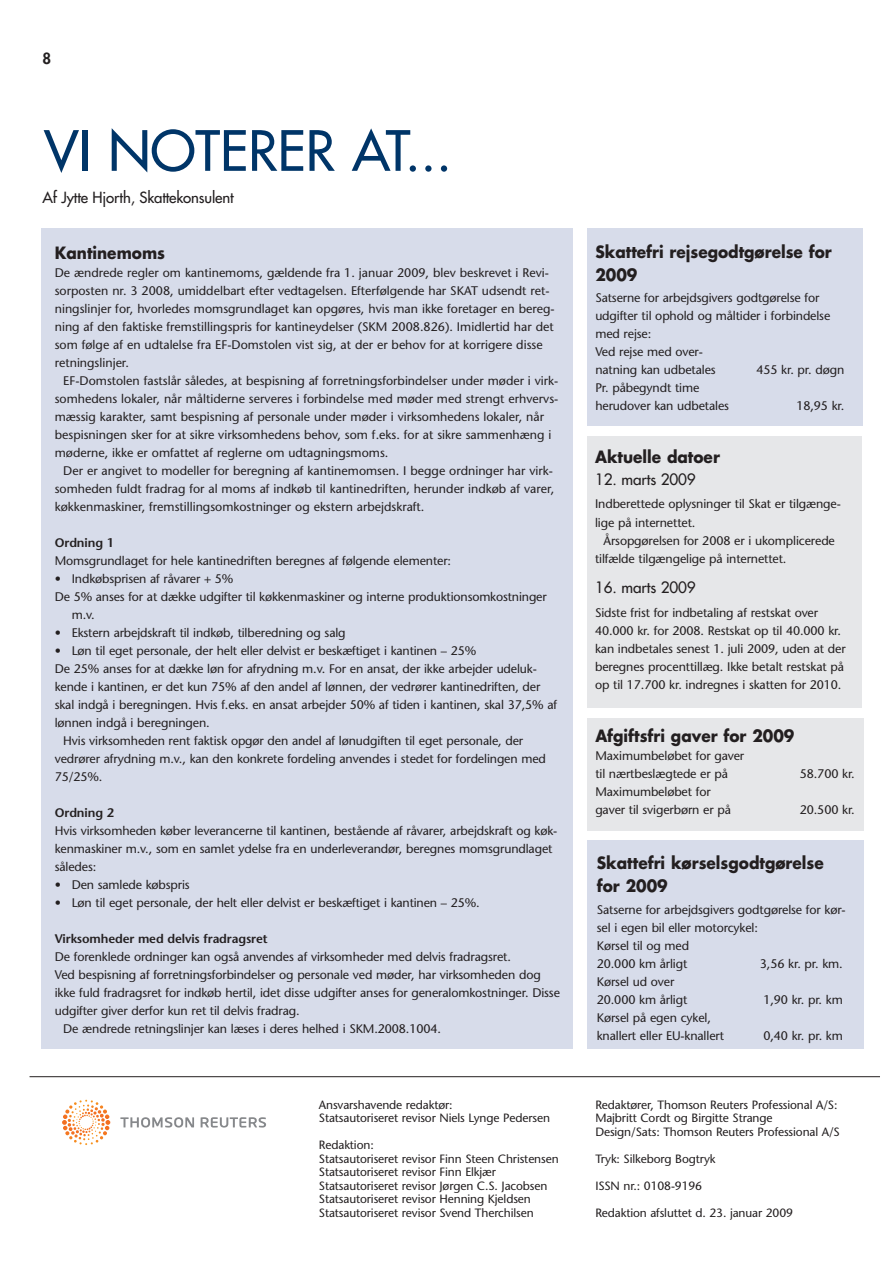
<style>
.page{position:relative;width:893px;height:1263px;background:#fff}
.page>*{position:absolute;margin:0;border:0;box-sizing:border-box;transform-origin:0 0}
.t1{font:54px "Futura";color:#003568}
.t2{font:700 16.5px/22.5px "Futura";color:#231f20;scale:.93 1}
.t3{font:15.3px "Futura";letter-spacing:-.01em;color:#231f20}
.t4{font:15px "Futura";letter-spacing:-.01em;color:#231f20}
.t5{font:800 15px "Futura";color:#231f20}
.t6{font:12.45px/18px "Stone Sans";letter-spacing:-.01em;color:#231f20}
.t7{font:600 12.45px "Stone Sans";letter-spacing:-.01em;color:#231f20}
.t8{font:12px/13.5px "Stone Sans";letter-spacing:-.01em;color:#231f20}
</style>
<div class="page">
<div style="left:587px;top:436px;width:275px;height:272px;background:#e6e7e9"></div>
<svg style="left:120px;top:1117px;width:146px;height:10px"></svg>
<svg style="left:62px;top:1100px;width:48px;height:43px"></svg>
<div style="left:587px;top:228px;width:275px;height:198px;background:#d7dcea"></div>
<div style="left:587px;top:840px;width:276px;height:209px;background:#d7dcea"></div>
<hr style="left:30px;top:1076px;width:850px;height:1px;background:#231f20">
<div style="left:587px;top:718px;width:276px;height:113px;background:#e6e7e9"></div>
<div style="left:41px;top:228px;width:532px;height:820px;background:#d7dcea"></div>
<p class="t5" style="left:43px;top:49px;width:10px">8</p>
<h1 class="t1" style="left:44px;top:117px;width:409px">vi noterer at...</h1>
<p class="t4" style="left:43px;top:188px;width:193px">af jytte hjorth, skattekonsulent</p>
<h2 class="t2" style="left:55px;top:241px;width:120px">Kantinemoms</h2>
<p class="t6" style="left:55px;top:264px;width:501px">De ændrede regler om kantinemoms, gældende fra 1. januar 2009, blev beskrevet i Revi&shy;sorposten nr. 3 2008, umiddelbart efter vedtagelsen. Efterfølgende har SKAT udsendt ret&shy;ningslinjer for, hvorledes momsgrundlaget kan opgøres, hvis man ikke foretager en bereg&shy;ning af den faktiske fremstillingspris for kantineydelser (SKM 2008.826). Imidlertid har det som følge af en udtalelse fra EF-Domstolen vist sig, at der er behov for at korrigere disse retningslinjer.</p>
<p class="t6" style="left:55px;top:372px;width:505px;text-indent:9px">EF-Domstolen fastslår således, at bespisning af forretningsforbindelser under møder i virk&shy;somhedens lokaler, når måltiderne serveres i forbindelse med møder med strengt erhvervs&shy;mæssig karakter, samt bespisning af personale under møder i virksomhedens lokaler, når bespisningen sker for at sikre virksomhedens behov, som f.eks. for at sikre sammenhæng i møderne, ikke er omfattet af reglerne om udtagningsmoms.</p>
<p class="t6" style="left:55px;top:462px;width:501px;text-indent:9px">Der er angivet to modeller for beregning af kantinemomsen. I begge ordninger har virk&shy;somheden fuldt fradrag for al moms af indkøb til kantinedriften, herunder indkøb af varer, køkkenmaskiner, fremstillingsomkostninger og ekstern arbejdskraft.</p>
<p class="t7" style="left:55px;top:535px;width:61px">Ordning 1</p>
<p class="t6" style="left:55px;top:552px;width:398px">Momsgrundlaget for hele kantinedriften beregnes af følgende elementer:</p>
<p class="t6" style="left:55px;top:570px;width:180px">• Indkøbsprisen af råvarer + 5%</p>
<p class="t6" style="left:55px;top:588px;width:493px">De 5% anses for at dække udgifter til køkkenmaskiner og interne produktionsomkostninger</p>
<p class="t6" style="left:72px;top:606px;width:25px">m.v.</p>
<p class="t6" style="left:55px;top:624px;width:292px">• Ekstern arbejdskraft til indkøb, tilberedning og salg</p>
<p class="t6" style="left:55px;top:642px;width:423px">• Løn til eget personale, der helt eller delvist er beskæftiget i kantinen – 25%</p>
<p class="t6" style="left:55px;top:660px;width:484px">De 25% anses for at dække løn for afrydning m.v. For en ansat, der ikke arbejder udeluk-</p>
<p class="t6" style="left:55px;top:678px;width:487px">kende i kantinen, er det kun 75% af den andel af lønnen, der vedrører kantinedriften, der</p>
<p class="t6" style="left:55px;top:696px;width:504px">skal indgå i beregningen. Hvis f.eks. en ansat arbejder 50% af tiden i kantinen, skal 37,5% af</p>
<p class="t6" style="left:55px;top:714px;width:156px">lønnen indgå i beregningen.</p>
<p class="t6" style="left:63px;top:732px;width:461px">Hvis virksomheden rent faktisk opgør den andel af lønudgiften til eget personale, der</p>
<p class="t6" style="left:55px;top:750px;width:493px">vedrører afrydning m.v., kan den konkrete fordeling anvendes i stedet for fordelingen med</p>
<p class="t6" style="left:55px;top:768px;width:49px">75/25%.</p>
<p class="t7" style="left:55px;top:805px;width:61px">Ordning 2</p>
<p class="t6" style="left:55px;top:822px;width:504px">Hvis virksomheden køber leverancerne til kantinen, bestående af råvarer, arbejdskraft og køk&shy;kenmaskiner m.v., som en samlet ydelse fra en underleverandør, beregnes momsgrundlaget således:</p>
<p class="t6" style="left:55px;top:876px;width:136px">• Den samlede købspris</p>
<p class="t6" style="left:55px;top:894px;width:426px">• Løn til eget personale, der helt eller delvist er beskæftiget i kantinen – 25%.</p>
<p class="t7" style="left:55px;top:931px;width:214px">Virksomheder med delvis fradragsret</p>
<p class="t6" style="left:55px;top:948px;width:458px">De forenklede ordninger kan også anvendes af virksomheder med delvis fradragsret.</p>
<p class="t6" style="left:55px;top:966px;width:487px">Ved bespisning af forretningsforbindelser og personale ved møder, har virksomheden dog</p>
<p class="t6" style="left:55px;top:984px;width:507px">ikke fuld fradragsret for indkøb hertil, idet disse udgifter anses for generalomkostninger. Disse</p>
<p class="t6" style="left:55px;top:1002px;width:246px">udgifter giver derfor kun ret til delvis fradrag.</p>
<p class="t6" style="left:63px;top:1020px;width:379px">De ændrede retningslinjer kan læses i deres helhed i SKM.2008.1004.</p>
<p class="t8" style="left:319px;top:1098px;width:233px">Ansvarshavende redaktør:<br>Statsautoriseret revisor Niels Lynge Pedersen</p>
<p class="t8" style="left:319px;top:1138px;width:241px">Redaktion:<br>Statsautoriseret revisor Finn Steen Christensen Statsautoriseret revisor Finn Elkjær Statsautoriseret revisor Jørgen C.S. Jacobsen Statsautoriseret revisor Henning Kjeldsen Statsautoriseret revisor Svend Therchilsen</p>
<h2 class="t2" style="left:595px;top:241px;width:256px">Skattefri rejsegodtgørelse for<br>2009</h2>
<p class="t6" style="left:595px;top:289px;width:236px">Satserne for arbejdsgivers godtgørelse for udgifter til ophold og måltider i forbindelse med rejse:<br>Ved rejse med over-<br>natning kan udbetales</p>
<p class="t6" style="left:756px;top:361px;width:89px">455 kr. pr. døgn</p>
<p class="t6" style="left:595px;top:379px;width:135px">Pr. påbegyndt time herudover kan udbetales</p>
<p class="t6" style="left:796px;top:397px;width:50px">18,95 kr.</p>
<h2 class="t2" style="left:595px;top:445px;width:136px">Aktuelle datoer</h2>
<p class="t3" style="left:595px;top:470px;width:102px">12. marts 2009</p>
<p class="t6" style="left:595px;top:494px;width:247px;line-height:19.5px">Indberettede oplysninger til Skat er tilgænge&shy;lige på internettet.</p>
<p class="t6" style="left:595px;top:532px;width:241px;text-indent:9px">Årsopgørelsen for 2008 er i ukomplicerede tilfælde tilgængelige på internettet.</p>
<p class="t3" style="left:595px;top:578px;width:102px">16. marts 2009</p>
<p class="t6" style="left:595px;top:604px;width:252px">Sidste frist for indbetaling af restskat over 40.000 kr. for 2008. Restskat op til 40.000 kr. kan indbetales senest 1. juli 2009, uden at der beregnes procenttillæg. Ikke betalt restskat på op til 17.700 kr. indregnes i skatten for 2010.</p>
<h2 class="t2" style="left:595px;top:725px;width:216px">Afgiftsfri gaver for 2009</h2>
<p class="t6" style="left:595px;top:747px;width:150px">Maximumbeløbet for gaver til nærtbeslægtede er på</p>
<p class="t6" style="left:800px;top:765px;width:57px">58.700 kr.</p>
<p class="t6" style="left:595px;top:783px;width:137px">Maximumbeløbet for gaver til svigerbørn er på</p>
<p class="t6" style="left:800px;top:801px;width:57px">20.500 kr.</p>
<h2 class="t2" style="left:597px;top:851px;width:245px">Skattefri kørselsgodtgørelse for 2009</h2>
<p class="t6" style="left:597px;top:901px;width:250px">Satserne for arbejdsgivers godtgørelse for kør&shy;sel i egen bil eller motorcykel:<br>Kørsel til og med<br>20.000 km årligt</p>
<p class="t6" style="left:760px;top:955px;width:84px">3,56 kr. pr. km.</p>
<p class="t6" style="left:597px;top:973px;width:92px">Kørsel ud over<br>20.000 km årligt</p>
<p class="t6" style="left:597px;top:1009px;width:129px">Kørsel på egen cykel, knallert eller EU-knallert</p>
<p class="t6" style="left:763px;top:991px;width:81px">1,90 kr. pr. km</p>
<p class="t6" style="left:763px;top:1027px;width:81px">0,40 kr. pr. km</p>
<p class="t8" style="left:595px;top:1098px;width:246px">Redaktører, Thomson Reuters Professional A/S:<br>Majbritt Cordt og Birgitte Strange<br>Design/Sats: Thomson Reuters Professional A/S</p>
<p class="t8" style="left:595px;top:1152px;width:122px">Tryk: Silkeborg Bogtryk</p>
<p class="t8" style="left:595px;top:1179px;width:108px">ISSN nr.: 0108-9196</p>
<p class="t8" style="left:595px;top:1206px;width:199px">Redaktion afsluttet d. 23. januar 2009</p>
</div>
